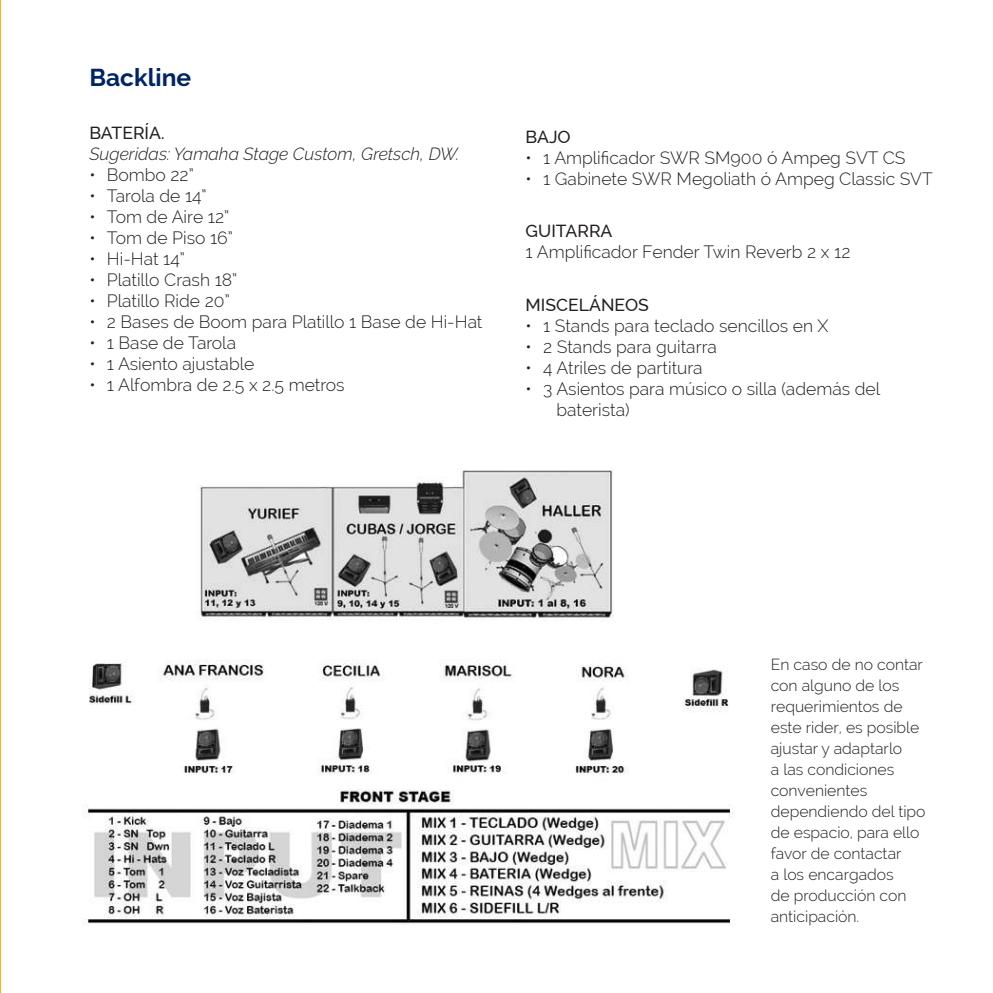
<style>
.page{position:relative;width:993px;height:993px;background:#fff}
.page>*{position:absolute;margin:0;border:0;box-sizing:border-box;transform-origin:0 0}
.t1{font:700 24.5px "Raleway";color:#002466}
.t2{font:300 17.5px/21px "Raleway";color:#231f20}
.t3{font:italic 300 17.5px "Raleway";color:#231f20}
.t4{font:500 17.5px "Raleway";color:#231f20}
.t5{font:300 15.75px/21px "Raleway";color:#231f20}
</style>
<div class="page">
<hr style="left:0;top:0;width:1px;height:992px;background:#ffb500">
<img style="left:84px;top:469px;width:649px;height:457px">
<h1 class="t1" style="left:89px;top:63px;width:103px">Backline</h1>
<p class="t4" style="left:89px;top:122px;width:77px">BATERÍA.</p>
<p class="t3" style="left:89px;top:143px;width:371px">Sugeridas: Yamaha Stage Custom, Gretsch, DW.</p>
<p class="t2" style="left:89px;top:164px;width:106px">• Bombo 22”</p>
<p class="t2" style="left:89px;top:185px;width:119px">• Tarola de 14”</p>
<p class="t2" style="left:89px;top:206px;width:141px">• Tom de Aire 12”</p>
<p class="t2" style="left:89px;top:227px;width:145px">• Tom de Piso 16”</p>
<p class="t2" style="left:89px;top:248px;width:97px">• Hi-Hat 14”</p>
<p class="t2" style="left:89px;top:269px;width:149px">• Platillo Crash 18”</p>
<p class="t2" style="left:89px;top:290px;width:142px">• Platillo Ride 20”</p>
<p class="t2" style="left:89px;top:311px;width:394px">• 2 Bases de Boom para Platillo 1 Base de Hi-Hat</p>
<p class="t2" style="left:89px;top:332px;width:148px">• 1 Base de Tarola</p>
<p class="t2" style="left:89px;top:353px;width:166px">• 1 Asiento ajustable</p>
<p class="t2" style="left:89px;top:374px;width:257px">• 1 Alfombra de 2.5 x 2.5 metros</p>
<p class="t4" style="left:525px;top:126px;width:47px">BAJO</p>
<p class="t2" style="left:525px;top:147px;width:381px">• 1 Amplificador SWR SM900 ó Ampeg SVT CS</p>
<p class="t2" style="left:525px;top:168px;width:408px">• 1 Gabinete SWR Megoliath ó Ampeg Classic SVT</p>
<p class="t4" style="left:525px;top:221px;width:88px">GUITARRA</p>
<p class="t2" style="left:525px;top:241px;width:326px">1 Amplificador Fender Twin Reverb 2 x 12</p>
<p class="t4" style="left:525px;top:294px;width:125px">MISCELÁNEOS</p>
<p class="t2" style="left:525px;top:315px;width:304px">• 1 Stands para teclado sencillos en X</p>
<p class="t2" style="left:525px;top:336px;width:193px">• 2 Stands para guitarra</p>
<p class="t2" style="left:525px;top:357px;width:178px">• 4 Atriles de partitura</p>
<p class="t2" style="left:556px;top:378px;width:325px;text-indent:-31px">• 3 Asientos para músico o silla (además del baterista)</p>
<p class="t5" style="left:770px;top:653px;width:156px">En caso de no contar con alguno de los requerimientos de este rider, es posible ajustar y adaptarlo<br>a las condiciones convenientes dependiendo del tipo de espacio, para ello favor de contactar<br>a los encargados<br>de producción con anticipación.</p>
</div>
